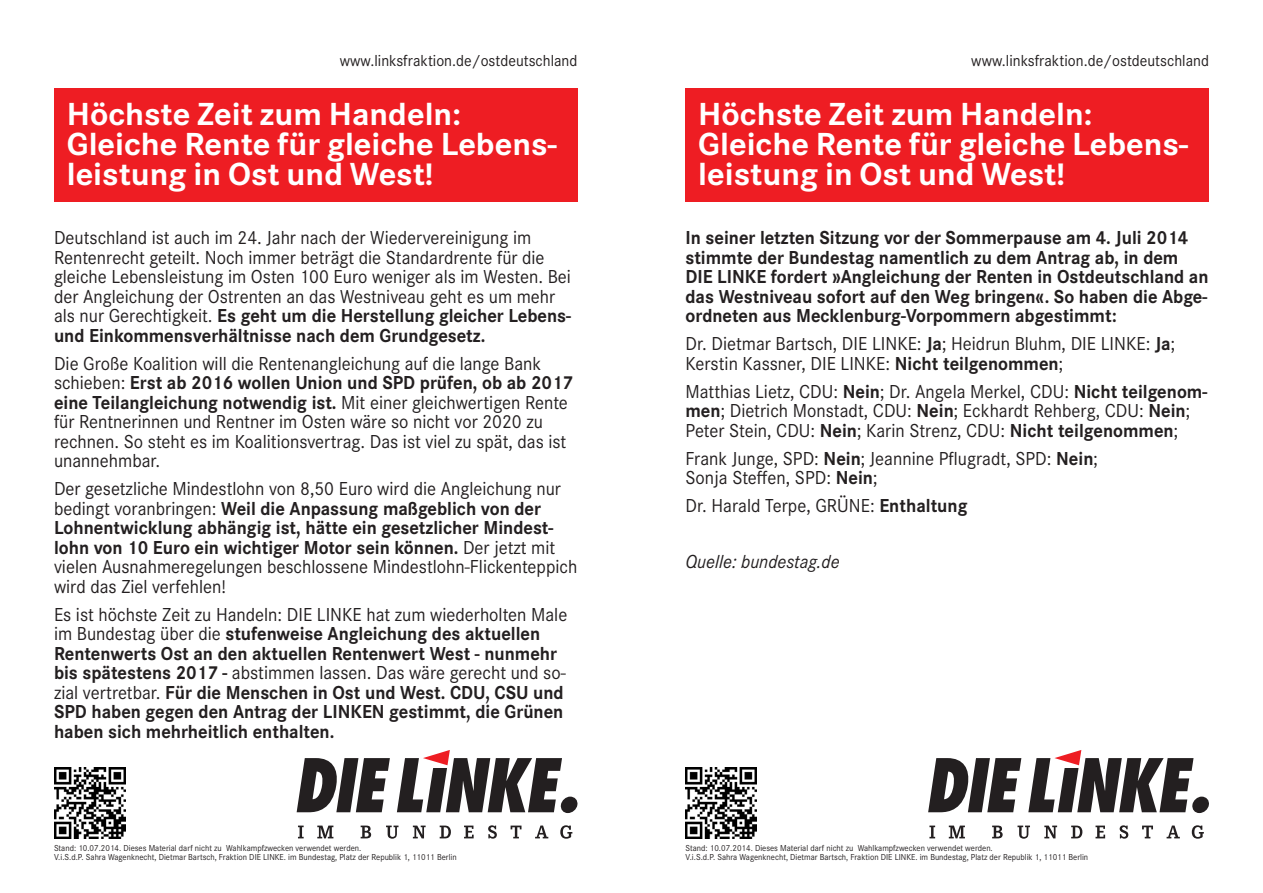
<style>
.page{position:relative;width:1263px;height:893px;background:#fff}
.page>*{position:absolute;margin:0;border:0;box-sizing:border-box;transform-origin:0 0}
.Überschrift_1__Ebene{font:700 33.15px "Corporate S";color:#fff}
.t1{font:19.5px/19.5px "Corporate S";color:#231f20;scale:.95 1}
.t2{font:700 19.5px/19.5px "Corporate S";color:#231f20;scale:.95 1}
.t3{font:italic 19.5px "Corporate S";color:#231f20;scale:.95 1}
.Fließtext{font:16.5px "Corporate S";color:#231f20;scale:.95 1}
.V_i_S_d_P{font:9px "Corporate S";color:#231f20;scale:.95 1}
.s1{font-weight:700}
.s2{font-weight:400}
</style>
<div class="page">
<div style="left:54px;top:88px;width:523px;height:114px;background:#ee1d23"></div>
<svg style="left:298px;top:826px;width:6px;height:12px"></svg>
<svg style="left:317px;top:826px;width:16px;height:12px"></svg>
<svg style="left:361px;top:826px;width:10px;height:12px"></svg>
<svg style="left:386px;top:826px;width:12px;height:13px"></svg>
<svg style="left:413px;top:826px;width:13px;height:12px"></svg>
<svg style="left:440px;top:826px;width:11px;height:12px"></svg>
<svg style="left:464px;top:826px;width:10px;height:12px"></svg>
<svg style="left:488px;top:825px;width:9px;height:14px"></svg>
<svg style="left:511px;top:826px;width:10px;height:12px"></svg>
<svg style="left:535px;top:825px;width:13px;height:13px"></svg>
<svg style="left:560px;top:825px;width:12px;height:14px"></svg>
<svg style="left:297px;top:750px;width:280px;height:63px"></svg>
<img style="left:54px;top:767px;width:71px;height:72px">
<div style="left:685px;top:88px;width:524px;height:114px;background:#ee1d23"></div>
<svg style="left:929px;top:826px;width:6px;height:12px"></svg>
<svg style="left:949px;top:826px;width:16px;height:12px"></svg>
<svg style="left:992px;top:826px;width:11px;height:12px"></svg>
<svg style="left:1017px;top:826px;width:13px;height:13px"></svg>
<svg style="left:1044px;top:826px;width:13px;height:12px"></svg>
<svg style="left:1071px;top:826px;width:11px;height:12px"></svg>
<svg style="left:1095px;top:826px;width:10px;height:12px"></svg>
<svg style="left:1120px;top:825px;width:8px;height:14px"></svg>
<svg style="left:1142px;top:826px;width:11px;height:12px"></svg>
<svg style="left:1166px;top:825px;width:14px;height:13px"></svg>
<svg style="left:1192px;top:825px;width:12px;height:14px"></svg>
<svg style="left:928px;top:750px;width:281px;height:63px"></svg>
<img style="left:685px;top:767px;width:72px;height:72px">
<p class="Fließtext" style="left:340px;top:52px;width:252px">www.linksfraktion.de/ostdeutschland</p>
<p class="Überschrift_1__Ebene" style="left:67px;top:95px;width:396px">Höchste Zeit zum Handeln:</p>
<p class="Überschrift_1__Ebene" style="left:67px;top:125px;width:491px">Gleiche Rente für gleiche Lebens-</p>
<p class="Überschrift_1__Ebene" style="left:67px;top:155px;width:368px">leistung in Ost und West!</p>
<p class="t1" style="left:54px;top:228px;width:546px">Deutschland ist auch im 24. Jahr nach der Wiedervereinigung im Rentenrecht geteilt. Noch immer beträgt die Standardrente für die gleiche Lebensleistung im Osten 100 Euro weniger als im Westen. Bei der Angleichung der Ostrenten an das Westniveau geht es um mehr als nur Gerechtigkeit. <span class="s1">Es geht um die Herstellung gleicher Lebens&shy;und Einkommensverhältnisse nach dem Grundgesetz.</span></p>
<p class="t1" style="left:54px;top:354px;width:548px">Die Große Koalition will die Rentenangleichung auf die lange Bank schieben: <span class="s1">Erst ab 2016 wollen Union und SPD prüfen, ob ab 2017 eine Teilangleichung notwendig ist.</span> Mit einer gleichwertigen Rente für Rentnerinnen und Rentner im Osten wäre so nicht vor 2020 zu rechnen. So steht es im Koalitionsvertrag. Das ist viel zu spät, das ist unannehmbar.</p>
<p class="t1" style="left:54px;top:479px;width:552px">Der gesetzliche Mindestlohn von 8,50 Euro wird die Angleichung nur bedingt voranbringen: <span class="s1">Weil die Anpassung maßgeblich von der Lohnentwicklung abhängig ist, hätte ein gesetzlicher Mindest&shy;lohn von 10 Euro ein wichtiger Motor sein können.</span> Der jetzt mit vielen Ausnahmeregelungen beschlossene Mindestlohn-Flickenteppich wird das Ziel verfehlen!</p>
<p class="t2" style="left:54px;top:605px;width:542px"><span class="s2">Es ist höchste Zeit zu Handeln: DIE LINKE hat zum wiederholten Male im Bundestag über die</span> stufenweise Angleichung des aktuellen Rentenwerts Ost an den aktuellen Rentenwert West - nunmehr bis spätestens 2017 - <span class="s2">abstimmen lassen. Das wäre gerecht und so&shy;zial vertretbar.</span> Für die Menschen in Ost und West. CDU, CSU und SPD haben gegen den Antrag der LINKEN gestimmt, die Grünen haben sich mehrheitlich enthalten.</p>
<p class="V_i_S_d_P" style="left:54px;top:843px;width:325px">Stand: 10.07.2014. Dieses Material darf nicht zu Wahlkampfzwecken verwendet werden.</p>
<p class="V_i_S_d_P" style="left:54px;top:852px;width:425px">V.i.S.d.P. Sahra Wagenknecht, Dietmar Bartsch, Fraktion DIE LINKE. im Bundestag, Platz der Republik 1, 11011 Berlin</p>
<p class="Fließtext" style="left:971px;top:52px;width:252px">www.linksfraktion.de/ostdeutschland</p>
<p class="Überschrift_1__Ebene" style="left:698px;top:95px;width:396px">Höchste Zeit zum Handeln:</p>
<p class="Überschrift_1__Ebene" style="left:698px;top:125px;width:491px">Gleiche Rente für gleiche Lebens-</p>
<p class="Überschrift_1__Ebene" style="left:698px;top:155px;width:368px">leistung in Ost und West!</p>
<p class="t2" style="left:685px;top:229px;width:552px">In seiner letzten Sitzung vor der Sommerpause am 4. Juli 2014 stimmte der Bundestag namentlich zu dem Antrag ab, in dem DIE LINKE fordert »Angleichung der Renten in Ostdeutschland an das Westniveau sofort auf den Weg bringen«. So haben die Abge&shy;ordneten aus Mecklenburg-Vorpommern abgestimmt:</p>
<p class="t1" style="left:685px;top:334px;width:517px">Dr. Dietmar Bartsch, DIE LINKE: <span class="s1">Ja</span>; Heidrun Bluhm, DIE LINKE: <span class="s1">Ja</span>;<br>Kerstin Kassner, DIE LINKE: <span class="s1">Nicht teilgenommen</span>;</p>
<p class="t1" style="left:685px;top:382px;width:551px">Matthias Lietz, CDU: <span class="s1">Nein</span>; Dr. Angela Merkel, CDU: <span class="s1">Nicht teilgenom&shy;men</span>; Dietrich Monstadt, CDU: <span class="s1">Nein</span>; Eckhardt Rehberg, CDU: <span class="s1">Nein</span>;<br>Peter Stein, CDU: <span class="s1">Nein</span>; Karin Strenz, CDU: <span class="s1">Nicht teilgenommen</span>;</p>
<p class="t1" style="left:685px;top:449px;width:436px">Frank Junge, SPD: <span class="s1">Nein</span>; Jeannine Pflugradt, SPD: <span class="s1">Nein</span>;<br>Sonja Steffen, SPD: <span class="s1">Nein</span>;</p>
<p class="t1" style="left:685px;top:496px;width:298px">Dr. Harald Terpe, GRÜNE: <span class="s1">Enthaltung</span></p>
<p class="t3" style="left:685px;top:551px;width:164px">Quelle: bundestag.de</p>
<p class="V_i_S_d_P" style="left:685px;top:843px;width:325px">Stand: 10.07.2014. Dieses Material darf nicht zu Wahlkampfzwecken verwendet werden.</p>
<p class="V_i_S_d_P" style="left:685px;top:852px;width:425px">V.i.S.d.P. Sahra Wagenknecht, Dietmar Bartsch, Fraktion DIE LINKE. im Bundestag, Platz der Republik 1, 11011 Berlin</p>
</div>
